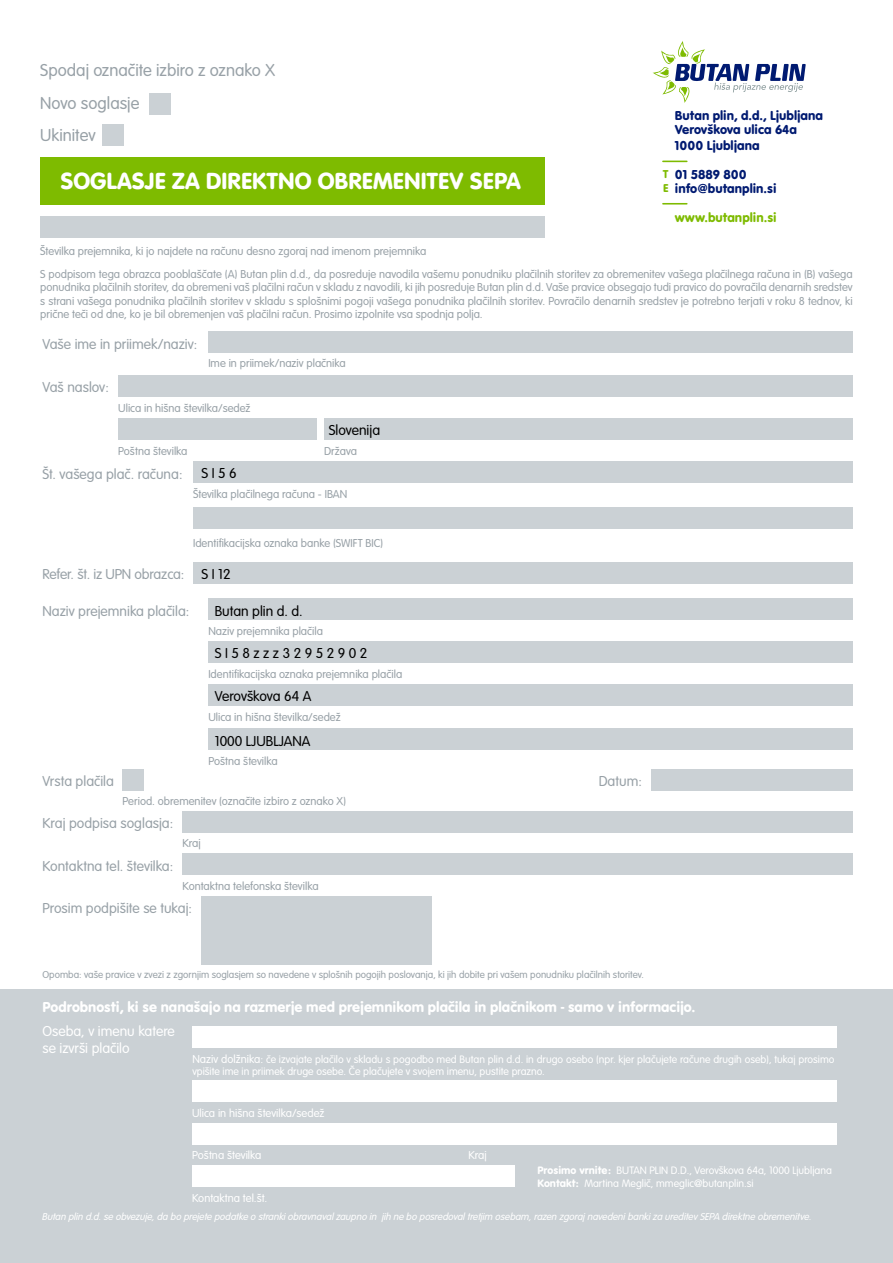
<style>
.page{position:relative;width:893px;height:1263px;background:#fff}
.page>*{position:absolute;margin:0;border:0;box-sizing:border-box;transform-origin:0 0}
.t1{font:24.3px "VAG Rundschrift D";color:#fff}
.t2{font:300 18px/32.4px "VAG Rundschrift D";color:#98a1a7}
.t3{font:300 15px "VAG Rundschrift D";color:#98a1a7}
.t4{font:15px "VAG Rundschrift D";color:#fff}
.t5{font:300 15px "VAG Rundschrift D";color:#000}
.t6{font:300 15px/16.5px "VAG Rundschrift D";color:#fff}
.t7{font:13.5px/14.2px "VAG Rundschrift D";color:#001a71}
.t8{font:13.5px "VAG Rundschrift D";color:#7ebb00}
.t9{font:300 12px/13.5px "VAG Rundschrift D";color:#98a1a7;text-align:justify}
.t10{font:300 12px "VAG Rundschrift D";color:#fff}
.t11{font:11.85px "VAG Rundschrift D";color:#7ebb00}
.t12{font:300 11.25px/12px "VAG Rundschrift D";color:#fff}
.t13{font:italic 300 10.5px "VAG Rundschrift D";color:#fff}
.t14{font:300 10.5px "VAG Rundschrift D";color:#98a1a7}
.s1{font-size:12px}
.s2{font-weight:400}
</style>
<div class="page">
<div style="left:0;top:990px;width:893px;height:273px;background:#cbd1d5"></div>
<svg style="left:663px;top:161px;width:24px;height:1px"></svg>
<hr style="left:663px;top:203px;width:24px;height:2px;background:#7ebb00">
<svg style="left:653px;top:41px;width:153px;height:62px"></svg>
<div style="left:40px;top:157px;width:504px;height:47px;background:#7ebb00"></div>
<div style="left:149px;top:93px;width:21px;height:22px;background:#cbd1d5"></div>
<div style="left:103px;top:124px;width:21px;height:21px;background:#cbd1d5"></div>
<div style="left:40px;top:216px;width:504px;height:22px;background:#cbd1d5"></div>
<div style="left:208px;top:332px;width:645px;height:21px;background:#cbd1d5"></div>
<div style="left:208px;top:599px;width:645px;height:21px;background:#cbd1d5"></div>
<div style="left:192px;top:1026px;width:645px;height:21px;background:#fff"></div>
<div style="left:183px;top:811px;width:670px;height:21px;background:#cbd1d5"></div>
<div style="left:183px;top:854px;width:670px;height:21px;background:#cbd1d5"></div>
<div style="left:202px;top:896px;width:230px;height:68px;background:#cbd1d5"></div>
<div style="left:123px;top:769px;width:21px;height:21px;background:#cbd1d5"></div>
<div style="left:651px;top:769px;width:202px;height:21px;background:#cbd1d5"></div>
<div style="left:208px;top:641px;width:645px;height:22px;background:#cbd1d5"></div>
<div style="left:208px;top:684px;width:645px;height:21px;background:#cbd1d5"></div>
<div style="left:208px;top:729px;width:645px;height:21px;background:#cbd1d5"></div>
<div style="left:118px;top:375px;width:735px;height:21px;background:#cbd1d5"></div>
<div style="left:192px;top:1080px;width:645px;height:22px;background:#fff"></div>
<div style="left:192px;top:1123px;width:645px;height:21px;background:#fff"></div>
<div style="left:192px;top:1165px;width:323px;height:22px;background:#fff"></div>
<div style="left:193px;top:462px;width:660px;height:21px;background:#cbd1d5"></div>
<div style="left:193px;top:507px;width:660px;height:22px;background:#cbd1d5"></div>
<div style="left:193px;top:562px;width:660px;height:22px;background:#cbd1d5"></div>
<div style="left:118px;top:419px;width:198px;height:21px;background:#cbd1d5"></div>
<div style="left:324px;top:419px;width:529px;height:21px;background:#cbd1d5"></div>
<h2 class="t2" style="left:40px;top:55px;width:236px">Spodaj označite izbiro z oznako X<br>Novo soglasje<br>Ukinitev</h2>
<p class="t7" style="left:675px;top:108px;width:150px">Butan plin, d.d., Ljubljana<br>Verovškova ulica 64a</p>
<p class="t7" style="left:675px;top:132px;width:86px;line-height:28.5px">1000 Ljubljana<br>01 5889 800</p>
<p class="t7" style="left:675px;top:181px;width:103px">info@butanplin.si</p>
<p class="t8" style="left:675px;top:209px;width:103px">www.butanplin.si</p>
<p class="t11" style="left:663px;top:167px;width:7px">T</p>
<h1 class="t1" style="left:61px;top:167px;width:462px">SOGLASJE ZA DIREKTNO OBREMENITEV SEPA</h1>
<p class="t11" style="left:663px;top:181px;width:7px">E</p>
<p class="t9" style="left:40px;top:245px;width:387px">Številka prejemnika, ki jo najdete na računu desno zgoraj nad imenom prejemnika</p>
<p class="t9" style="left:40px;top:267px;width:814px">S podpisom tega obrazca pooblaščate (A) Butan plin d.d., da posreduje navodila vašemu ponudniku plačilnih storitev za obremenitev vašega plačilnega računa in (B) vašega ponudnika plačilnih storitev, da obremeni vaš plačilni račun v skladu z navodili, ki jih posreduje Butan plin d.d. Vaše pravice obsegajo tudi pravico do povračila denarnih sredstev s strani vašega ponudnika plačilnih storitev v skladu s splošnimi pogoji vašega ponudnika plačilnih storitev. Povračilo denarnih sredstev je potrebno terjati v roku 8 tednov, ki prične teči od dne, ko je bil obremenjen vaš plačilni račun. Prosimo izpolnite vsa spodnja polja.</p>
<p class="t3" style="left:43px;top:336px;width:156px">Vaše ime in priimek/naziv:</p>
<p class="t3" style="left:43px;top:379px;width:68px">Vaš naslov:</p>
<p class="t9" style="left:208px;top:357px;width:139px">Ime in priimek/naziv plačnika</p>
<p class="t9" style="left:118px;top:401px;width:134px">Ulica in hišna številka/sedež</p>
<p class="t5" style="left:329px;top:422px;width:53px">Slovenija</p>
<p class="t9" style="left:118px;top:445px;width:71px">Poštna številka</p>
<p class="t9" style="left:324px;top:445px;width:35px">Država</p>
<p class="t3" style="left:43px;top:465px;width:142px">Št. vašega plač. računa:</p>
<p class="t3" style="left:43px;top:565px;width:143px">Refer. št. iz UPN obrazca:</p>
<p class="t5" style="left:202px;top:464px;width:37px">S I 5 6</p>
<p class="t9" style="left:193px;top:487px;width:156px">Številka plačilnega računa - IBAN</p>
<p class="t9" style="left:193px;top:536px;width:192px">Identifikacijska oznaka banke (SWIFT BIC)</p>
<p class="t5" style="left:202px;top:565px;width:31px">S I 12</p>
<p class="t3" style="left:43px;top:603px;width:148px">Naziv prejemnika plačila:</p>
<p class="t5" style="left:215px;top:603px;width:90px">Butan plin d. d.</p>
<p class="t5" style="left:215px;top:645px;width:154px">S I 5 8 z z z 3 2 9 5 2 9 0 2</p>
<p class="t5" style="left:215px;top:688px;width:98px">Verovškova 64 A</p>
<p class="t5" style="left:215px;top:732px;width:97px">1000 LJUBLJANA</p>
<p class="t9" style="left:208px;top:625px;width:116px">Naziv prejemnika plačila</p>
<p class="t9" style="left:208px;top:667px;width:195px">Identifikacijska oznaka prejemnika plačila</p>
<p class="t9" style="left:208px;top:711px;width:134px">Ulica in hišna številka/sedež</p>
<p class="t9" style="left:208px;top:754px;width:71px">Poštna številka</p>
<p class="t9" style="left:123px;top:794px;width:225px">Period. obremenitev (označite izbiro z oznako X)</p>
<p class="t3" style="left:43px;top:773px;width:73px">Vrsta plačila</p>
<p class="t3" style="left:599px;top:773px;width:45px">Datum:</p>
<p class="t3" style="left:43px;top:815px;width:132px">Kraj podpisa soglasja:</p>
<p class="t3" style="left:43px;top:857px;width:132px">Kontaktna tel. številka:</p>
<p class="t3" style="left:43px;top:900px;width:151px">Prosim podpišite se tukaj:</p>
<p class="t9" style="left:183px;top:837px;width:20px">Kraj</p>
<p class="t9" style="left:183px;top:879px;width:138px">Kontaktna telefonska številka</p>
<p class="t14" style="left:43px;top:969px;width:603px">Opomba: vaše pravice v zvezi z zgornjim soglasjem so navedene v splošnih pogojih poslovanja, ki jih dobite pri vašem ponudniku plačilnih storitev.</p>
<p class="t4" style="left:43px;top:998px;width:655px">Podrobnosti, ki se nanašajo na razmerje med prejemnikom plačila in plačnikom - samo v informacijo.</p>
<p class="t6" style="left:43px;top:1023px;width:134px">Oseba, v imenu katere se izvrši plačilo</p>
<p class="t12" style="left:192px;top:1053px;width:644px"><span class="s1">Naziv dolžnika:</span> če izvajate plačilo v skladu s pogodbo med Butan plin d.d. in drugo osebo (npr. kjer plačujete račune drugih oseb), tukaj prosimo vpišite ime in priimek druge osebe. Če plačujete v svojem imenu, pustite prazno.</p>
<p class="t10" style="left:192px;top:1106px;width:134px">Ulica in hišna številka/sedež</p>
<p class="t10" style="left:192px;top:1149px;width:71px">Poštna številka</p>
<p class="t10" style="left:468px;top:1149px;width:20px">Kraj</p>
<p class="t10" style="left:192px;top:1191px;width:77px">Kontaktna tel.št.</p>
<p class="t12" style="left:537px;top:1163px;width:296px;line-height:13.5px"><span class="s2">Prosimo vrnite:</span> BUTAN PLIN D.D., Verovškova 64a, 1000 Ljubljana<br><span class="s2">Kontakt:</span> Martina Meglič, mmeglic@butanplin.si</p>
<p class="t13" style="left:43px;top:1209px;width:771px">Butan plin d.d. se obvezuje, da bo prejete podatke o stranki obravnaval zaupno in jih ne bo posredoval tretjim osebam, razen zgoraj navedeni banki za ureditev SEPA direktne obremenitve.</p>
</div>
